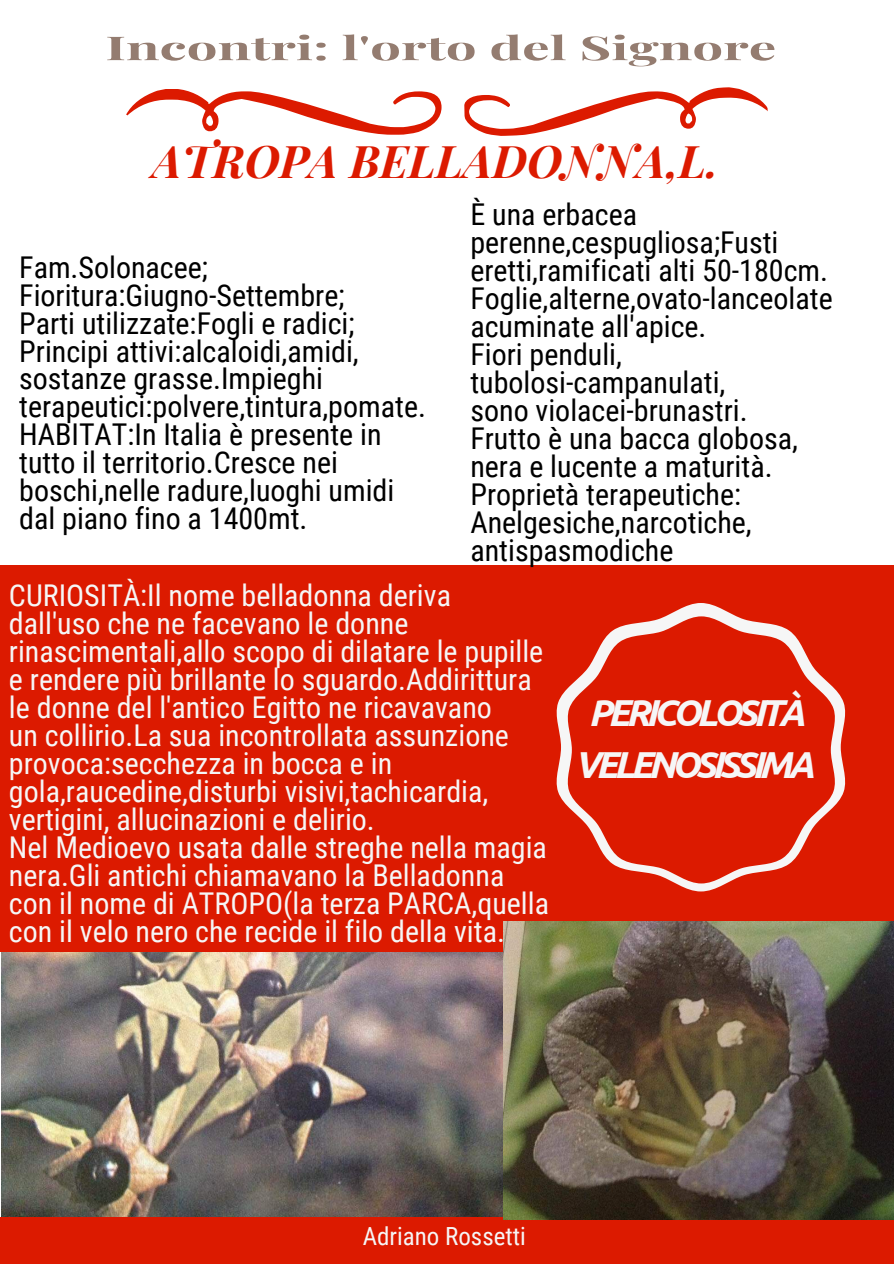
<style>
.page{position:relative;width:894px;height:1264px;background:#fff}
.page>*{position:absolute;margin:0;border:0;box-sizing:border-box;transform-origin:0 0}
.t1{font:italic 700 45px "Playfair Display";color:#dc1a00}
.t2{font:italic 700 37.5px/52.2px "Ubuntu";letter-spacing:-.12em;color:#f6f6f6;text-align:center}
.t3{font:700 33px "Playfair Display";color:#947c70;scale:1.66 1}
.t4{font:30px/27.9px "Roboto Condensed";color:#000}
.t5{font:30px/27.9px "Roboto Condensed";color:#f6f6f6}
.t6{font:24.9px "Roboto Condensed";color:#f6f6f6}
</style>
<div class="page">
<img style="left:2px;top:951px;width:501px;height:266px">
<div style="left:0;top:1217px;width:893px;height:46px;background:#dc1a00"></div>
<div style="left:0;top:565px;width:893px;height:386px;background:#dc1a00"></div>
<img style="left:503px;top:921px;width:390px;height:298px">
<svg style="left:126px;top:89px;width:315px;height:46px"></svg>
<svg style="left:464px;top:87px;width:303px;height:49px"></svg>
<svg style="left:556px;top:603px;width:289px;height:288px"></svg>
<svg style="left:567px;top:616px;width:267px;height:267px"></svg>
<p class="t3" style="left:105px;top:24px;width:405px">Incontri: l'orto del Signore</p>
<h1 class="t1" style="left:152px;top:130px;width:567px">ATROPA BELLADONNA,L.</h1>
<p class="t4" style="left:19px;top:253px;width:408px">Fam.Solonacee;<br>Fioritura:Giugno-Settembre;<br>Parti utilizzate:Fogli e radici;<br>Principi attivi:alcaloidi,amidi, sostanze grasse.Impieghi terapeutici:polvere,tintura,pomate.<br>HABITAT:In Italia è presente in tutto il territorio.Cresce nei boschi,nelle radure,luoghi umidi dal piano fino a 1400mt.</p>
<p class="t4" style="left:470px;top:201px;width:364px">È una erbacea perenne,cespugliosa;Fusti eretti,ramificati alti 50-180cm.<br>Foglie,alterne,ovato-lanceolate acuminate all'apice.<br>Fiori penduli, tubolosi-campanulati,<br>sono violacei-brunastri.<br>Frutto è una bacca globosa, nera e lucente a maturità.<br>Proprietà terapeutiche:<br>Anelgesiche,narcotiche, antispasmodiche</p>
<p class="t5" style="left:9px;top:582px;width:541px">CURIOSITÀ:Il nome belladonna deriva dall'uso che ne facevano le donne rinascimentali,allo scopo di dilatare le pupille e rendere più brillante lo sguardo.Addirittura le donne del l'antico Egitto ne ricavavano<br>un collirio.La sua incontrollata assunzione provoca:secchezza in bocca e in gola,raucedine,disturbi visivi,tachicardia, vertigini, allucinazioni e delirio.<br>Nel Medioevo usata dalle streghe nella magia nera.Gli antichi chiamavano la Belladonna con il nome di ATROPO(la terza PARCA,quella con il velo nero che recide il filo della vita.</p>
<p class="t2" style="left:574px;top:686px;width:241px">PERICOLOSITÀ<br>VELENOSISSIMA</p>
<p class="t6" style="left:362px;top:1221px;width:165px">Adriano Rossetti</p>
</div>
